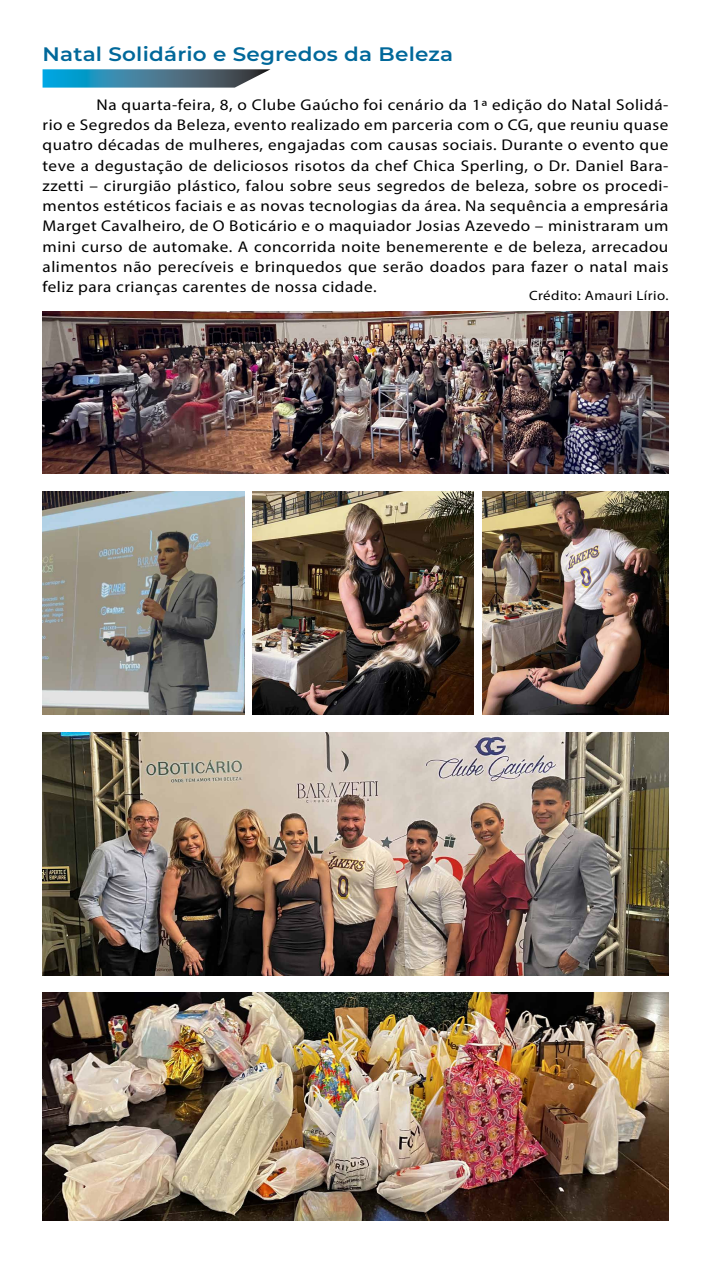
<style>
.page{position:relative;width:711px;height:1263px;background:#fff}
.page>*{position:absolute;margin:0;border:0;box-sizing:border-box;transform-origin:0 0}
.t1{font:600 19.5px "Montserrat";letter-spacing:.01em;color:#00689a;scale:1.1 1}
.t2{font:15.6px/20.2px "Myriad Pro";letter-spacing:.03em;color:#000;text-align:justify;scale:1.1 1}
.t3{font:13.5px "Myriad Pro";letter-spacing:.03em;color:#000;scale:1.1 1}
</style>
<div class="page">
<svg style="left:43px;top:69px;width:227px;height:19px;background:#4a88a1"></svg>
<img style="left:43px;top:311px;width:625px;height:163px">
<img style="left:43px;top:492px;width:201px;height:223px">
<img style="left:43px;top:733px;width:625px;height:243px">
<img style="left:43px;top:993px;width:625px;height:227px">
<img style="left:252px;top:492px;width:221px;height:223px">
<img style="left:482px;top:492px;width:186px;height:223px">
<p class="t1" style="left:43px;top:41px;width:375px">Natal Solidário e Segredos da Beleza</p>
<p class="t2" style="left:43px;top:94px;width:570px;text-indent:54px">Na quarta-feira, 8, o Clube Gaúcho foi cenário da 1ª edição do Natal Solidá&shy;rio e Segredos da Beleza, evento realizado em parceria com o CG, que reuniu quase quatro décadas de mulheres, engajadas com causas sociais. Durante o evento que teve a degustação de deliciosos risotos da chef Chica Sperling, o Dr. Daniel Bara&shy;zzetti – cirurgião plástico, falou sobre seus segredos de beleza, sobre os procedi&shy;mentos estéticos faciais e as novas tecnologias da área. Na sequência a empresária Marget Cavalheiro, de O Boticário e o maquiador Josias Azevedo – ministraram um mini curso de automake. A concorrida noite benemerente e de beleza, arrecadou alimentos não perecíveis e brinquedos que serão doados para fazer o natal mais feliz para crianças carentes de nossa cidade.</p>
<p class="t3" style="left:529px;top:287px;width:128px">Crédito: Amauri Lírio.</p>
</div>
